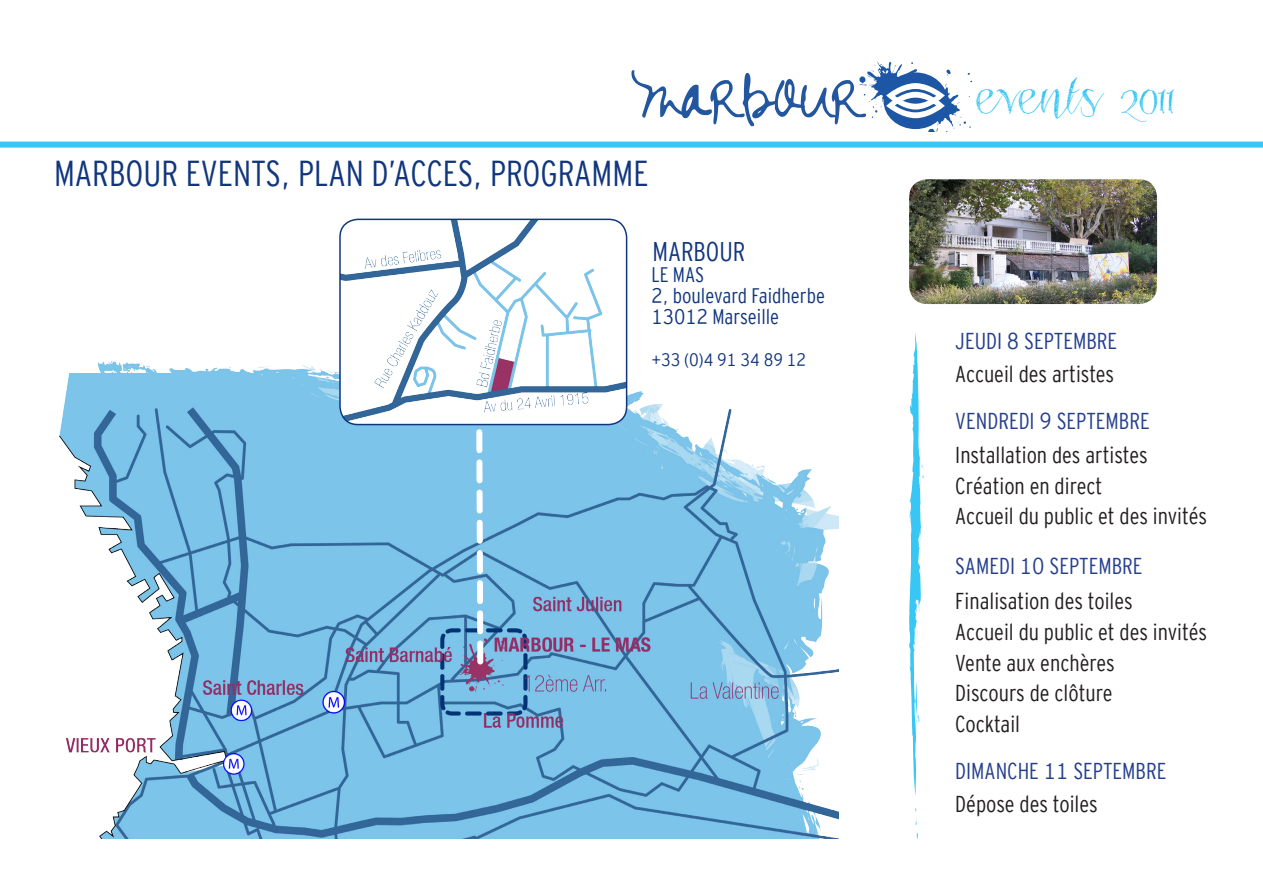
<style>
.page{position:relative;width:1263px;height:893px;background:#fff}
.page>*{position:absolute;margin:0;border:0;box-sizing:border-box;transform-origin:0 0}
.t1{font:50.25px "Jayne Script YOFF";color:#22569e}
.t2{font:44.7px "Roskrift";color:#2ec4f3}
.t3{font:36px "Interstate Cond Mono Lgt";color:#11367e}
.t4{font:27px "Interstate Cond Mono Lgt";color:#11367e}
.t5{font:22.95px "Interstate Cond Mono Lgt";color:#231f20}
.t6{font:22.95px "Interstate Cond Mono Lgt";color:#253f8e}
.t7{font:21px "Interstate Cond Mono Lgt";color:#11367e}
.t8{font:18px "Interstate Cond Mono Lgt";color:#11367e}
.s1{font-size:67.05px}
</style>
<div class="page">
<svg style="left:859px;top:61px;width:114px;height:71px"></svg>
<div style="left:0;top:142px;width:1263px;height:6px;background:#38c6f4"></div>
<svg style="left:915px;top:808px;width:3px;height:31px"></svg>
<svg style="left:909px;top:333px;width:15px;height:463px"></svg>
<img style="left:59px;top:360px;width:780px;height:479px">
<svg style="left:472px;top:425px;width:14px;height:243px"></svg>
<img style="left:340px;top:219px;width:287px;height:206px">
<div style="left:339px;top:219px;width:288px;height:206px;border:2px solid #11367e;border-radius:18px"></div>
<img style="left:909px;top:179px;width:248px;height:125px">
<h1 class="t1" style="left:641px;top:70px;width:224px">M<span class="s1">a</span>RBOUR</h1>
<h2 class="t2" style="left:976px;top:70px;width:201px">events 2011</h2>
<p class="t3" style="left:54px;top:153px;width:596px">MARBOUR EVENTS, PLAN D’ACCES, PROGRAMME</p>
<p class="t4" style="left:652px;top:236px;width:95px">MARBOUR</p>
<p class="t7" style="left:651px;top:263px;width:54px">LE MAS</p>
<p class="t7" style="left:651px;top:284px;width:175px">2, boulevard Faidherbe</p>
<p class="t7" style="left:651px;top:305px;width:129px">13012 Marseille</p>
<p class="t8" style="left:651px;top:350px;width:156px">+33 (0)4 91 34 89 12</p>
<p class="t6" style="left:955px;top:328px;width:163px">JEUDI 8 SEPTEMBRE</p>
<p class="t5" style="left:955px;top:361px;width:160px">Accueil des artistes</p>
<p class="t6" style="left:955px;top:408px;width:196px">VENDREDI 9 SEPTEMBRE</p>
<p class="t5" style="left:955px;top:442px;width:194px">Installation des artistes</p>
<p class="t5" style="left:955px;top:473px;width:149px">Création en direct</p>
<p class="t5" style="left:955px;top:503px;width:253px">Accueil du public et des invités</p>
<p class="t6" style="left:955px;top:553px;width:189px">SAMEDI 10 SEPTEMBRE</p>
<p class="t5" style="left:955px;top:588px;width:179px">Finalisation des toiles</p>
<p class="t5" style="left:955px;top:619px;width:253px">Accueil du public et des invités</p>
<p class="t5" style="left:955px;top:650px;width:161px">Vente aux enchères</p>
<p class="t5" style="left:955px;top:680px;width:159px">Discours de clôture</p>
<p class="t5" style="left:955px;top:711px;width:66px">Cocktail</p>
<p class="t6" style="left:955px;top:758px;width:213px">DIMANCHE 11 SEPTEMBRE</p>
<p class="t5" style="left:955px;top:791px;width:144px">Dépose des toiles</p>
</div>
